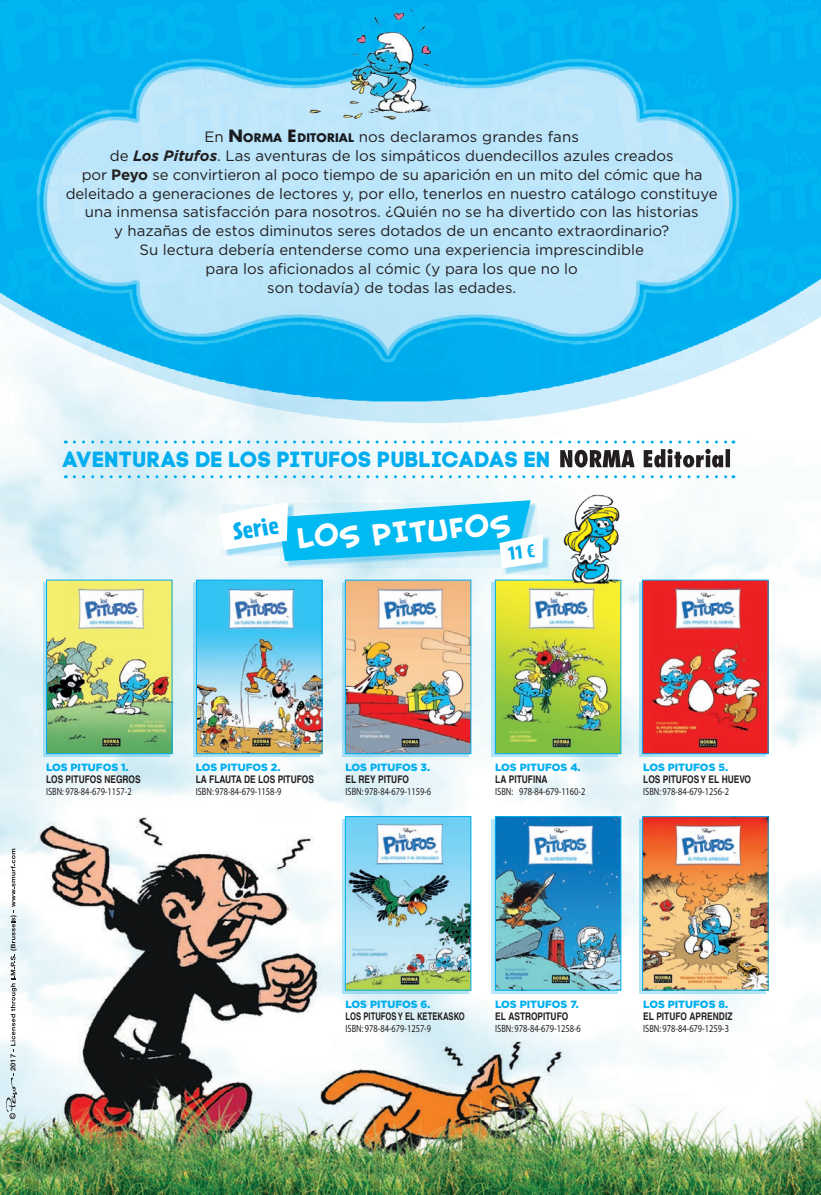
<style>
.page{position:relative;width:821px;height:1195px;background:#fff}
.page>*{position:absolute;margin:0;border:0;box-sizing:border-box;transform-origin:0 0}
.t1{font:30px "Creative Block BB Bold";color:#fff}
.t2{font:21.9px "Code Pro Bold";letter-spacing:.02em;color:#00aeef}
.t3{font:700 21px "Prater Sans One";color:#00aeef}
.t4{font:15px/18.8px "Gotham";color:#231f20;text-align:center}
.t5{font:10.5px/12px "Helvetica LT";color:#231f20;scale:.8 1}
.t6{font:700 10.5px/12px "Helvetica LT Std";color:#231f20;scale:.73 1}
.t7{font:700 6.75px "Helvetica";color:#231f20;scale:1.13 1}
.s1{font-family:"Futura Std";font-weight:700;font-size:16.5px}
.s2{font-family:"Futura Std";font-weight:700;font-size:11.55px}
.s3{font-weight:700;font-style:italic}
.s4{font-weight:700}
.s5{font-family:"Gotham";font-weight:900;color:#00aeef}
.s6{font-family:"Helvetica LT Std";font-weight:700}
.s7{font-family:"Helvetica LT";font-weight:400}
</style>
<div class="page">
<img style="left:0;top:488px;width:821px;height:707px">
<svg style="left:502px;top:537px;width:47px;height:38px"></svg>
<img style="left:0;top:0;width:821px;height:488px">
<img style="left:305px;top:4px;width:140px;height:119px">
<svg style="left:43px;top:582px;width:126px;height:175px"></svg>
<img style="left:48px;top:582px;width:122px;height:170px">
<div style="left:46px;top:580px;width:126px;height:174px;border:1px solid #00aeef"></div>
<svg style="left:193px;top:582px;width:126px;height:175px"></svg>
<img style="left:198px;top:582px;width:122px;height:170px">
<div style="left:196px;top:580px;width:126px;height:174px;border:1px solid #00aeef"></div>
<div style="left:342px;top:582px;width:126px;height:175px;background:linear-gradient(to bottom,#8fd8f4,#88d4f2)"></div>
<img style="left:347px;top:582px;width:122px;height:170px">
<div style="left:345px;top:580px;width:126px;height:174px;border:1px solid #00aeef"></div>
<svg style="left:491px;top:582px;width:127px;height:175px"></svg>
<img style="left:497px;top:582px;width:122px;height:170px">
<div style="left:495px;top:580px;width:126px;height:174px;border:1px solid #00aeef"></div>
<svg style="left:639px;top:582px;width:126px;height:175px"></svg>
<img style="left:644px;top:582px;width:122px;height:170px">
<div style="left:642px;top:580px;width:126px;height:174px;border:1px solid #00aeef"></div>
<div style="left:342px;top:819px;width:126px;height:174px;background:linear-gradient(to right,#98d8f1,#a9e0f5)"></div>
<img style="left:347px;top:818px;width:122px;height:170px">
<div style="left:345px;top:816px;width:126px;height:174px;border:1px solid #00aeef"></div>
<div style="left:491px;top:819px;width:127px;height:174px;background:linear-gradient(to right,#b6e7fa,#b6e7fa)"></div>
<img style="left:497px;top:818px;width:122px;height:170px">
<div style="left:495px;top:816px;width:126px;height:174px;border:1px solid #00aeef"></div>
<div style="left:639px;top:819px;width:126px;height:174px;background:linear-gradient(to bottom,#aae1f6,#b5e6f9)"></div>
<img style="left:644px;top:818px;width:122px;height:170px">
<div style="left:642px;top:816px;width:126px;height:174px;border:1px solid #00aeef"></div>
<img style="left:556px;top:493px;width:78px;height:97px">
<svg style="left:74px;top:475px;width:660px;height:3px"></svg>
<svg style="left:74px;top:440px;width:660px;height:3px"></svg>
<svg style="left:11px;top:849px;width:5px;height:202px"></svg>
<svg style="left:6px;top:1074px;width:10px;height:45px"></svg>
<svg style="left:220px;top:500px;width:323px;height:68px"></svg>
<p class="t4" style="left:66px;top:127px;width:653px">En <span class="s1">N</span><span class="s2">ORMA</span> <span class="s1">E</span><span class="s2">DITORIAL</span> nos declaramos grandes fans<br>de <span class="s3">Los Pitufos</span>. Las aventuras de los simpáticos duendecillos azules creados<br>por <span class="s4">Peyo</span> se convirtieron al poco tiempo de su aparición en un mito del cómic que ha deleitado a generaciones de lectores y, por ello, tenerlos en nuestro catálogo constituye una inmensa satisfacción para nosotros. ¿Quién no se ha divertido con las historias<br>y hazañas de estos diminutos seres dotados de un encanto extraordinario?<br>Su lectura debería entenderse como una experiencia imprescindible<br>para los aficionados al cómic (y para los que no lo<br>son todavía) de todas las edades.</p>
<p class="t2" style="left:63px;top:446px;width:489px">AVENTURAS DE LOS PITUFOS PUBLICADAS EN</p>
<p class="t3" style="left:231px;top:519px;width:48px;rotate:-9deg">Serie</p>
<p class="t1" style="left:296px;top:524px;width:215px;rotate:-4deg">LOS PITUFOS</p>
<p class="t5" style="left:46px;top:761px;width:120px"><span class="s5">LOS PITUFOS 1.<br></span><span class="s6">LOS PITUFOS NEGROS<br></span>ISBN: 978-84-679-1157-2</p>
<p class="t5" style="left:196px;top:761px;width:149px"><span class="s5">LOS PITUFOS 2.<br></span><span class="s6">LA FLAUTA DE LOS PITUFOS<br></span>ISBN: 978-84-679-1158-9</p>
<p class="t5" style="left:345px;top:761px;width:109px"><span class="s5">LOS PITUFOS 3.<br></span><span class="s6">EL REY PITUFO<br></span>ISBN: 978-84-679-1159-6</p>
<p class="t5" style="left:495px;top:761px;width:114px"><span class="s5">LOS PITUFOS 4.<br></span><span class="s6">LA PITUFINA<br></span>ISBN: 978-84-679-1160-2</p>
<p class="t5" style="left:643px;top:761px;width:136px"><span class="s5">LOS PITUFOS 5.<br></span><span class="s6">LOS PITUFOS Y EL HUEVO<br></span>ISBN: 978-84-679-1256-2</p>
<p class="t7" style="left:8px;top:1071px;width:17px;rotate:-90deg">2017</p>
<p class="t6" style="left:345px;top:998px;width:165px"><span class="s5">LOS PITUFOS 6.<br></span>LOS PITUFOS Y EL KETEKASKO<br><span class="s7">ISBN: 978-84-679-1257-9</span></p>
<p class="t5" style="left:495px;top:998px;width:109px"><span class="s5">LOS PITUFOS 7.<br></span><span class="s6">EL ASTROPITUFO<br></span>ISBN: 978-84-679-1258-6</p>
<p class="t5" style="left:643px;top:998px;width:113px"><span class="s5">LOS PITUFOS 8.<br></span><span class="s6">EL PITUFO APRENDIZ<br></span>ISBN: 978-84-679-1259-3</p>
</div>
